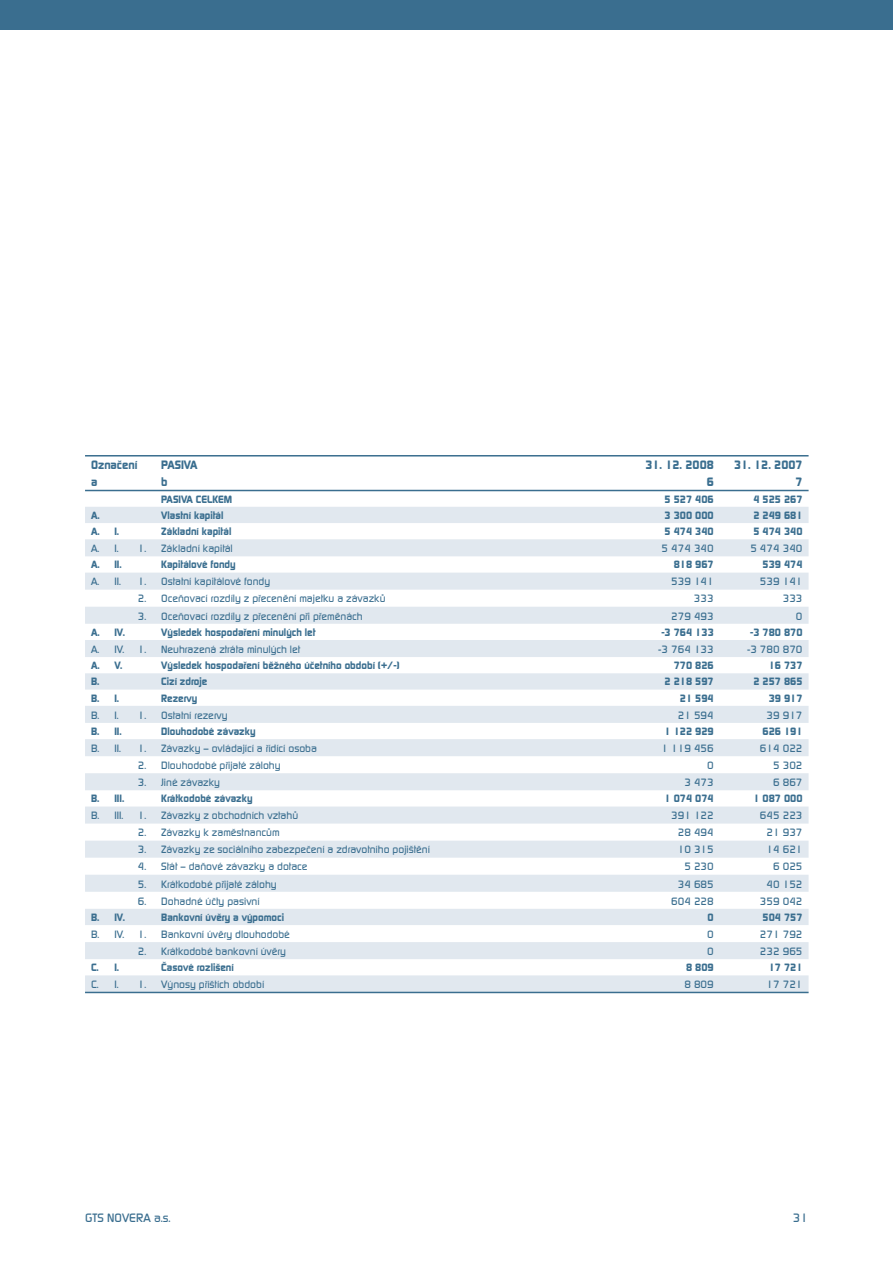
<style>
.page{position:relative;width:893px;height:1263px;background:#fff}
.page>*{position:absolute;margin:0;border:0;box-sizing:border-box;transform-origin:0 0}
.t1{font:800 12px "Modaerne CE";color:#3a6e8f}
.t2{font:12px "Modaerne CE";color:#3a6e8f}
.t3{font:10.5px "Modaerne CE";color:#3a6e8f}
.t4{font:800 10.5px "Modaerne CE";color:#3a6e8f}
</style>
<div class="page">
<div style="left:0;top:0;width:893px;height:30px;background:#3a6e8f"></div>
<svg style="left:85px;top:507px;width:724px;height:452px;fill:#e5ebf1"></svg>
<svg style="left:85px;top:975px;width:724px;height:17px"></svg>
<hr style="left:85px;top:490px;width:724px;height:1px;background:#3a6e8f">
<hr style="left:85px;top:992px;width:724px;height:1px;background:#3a6e8f">
<hr style="left:85px;top:455px;width:724px;height:1px;background:#3a6e8f">
<p class="t1" style="left:91px;top:460px;width:48px">Označení</p>
<p class="t1" style="left:161px;top:460px;width:38px">PASIVA</p>
<p class="t1" style="left:645px;top:460px;width:70px">31. 12. 2008</p>
<p class="t1" style="left:734px;top:460px;width:70px">31. 12. 2007</p>
<p class="t1" style="left:91px;top:477px;width:8px">a</p>
<p class="t1" style="left:161px;top:477px;width:8px">b</p>
<p class="t1" style="left:707px;top:477px;width:9px">6</p>
<p class="t1" style="left:795px;top:477px;width:9px">7</p>
<p class="t4" style="left:161px;top:495px;width:73px">PASIVA CELKEM</p>
<p class="t4" style="left:665px;top:495px;width:51px">5 527 406</p>
<p class="t4" style="left:753px;top:495px;width:51px">4 525 267</p>
<p class="t4" style="left:91px;top:511px;width:10px">A.</p>
<p class="t4" style="left:161px;top:511px;width:64px">Vlastní kapitál</p>
<p class="t4" style="left:665px;top:511px;width:51px">3 300 000</p>
<p class="t4" style="left:753px;top:511px;width:51px">2 249 681</p>
<p class="t4" style="left:91px;top:527px;width:30px">A. I.</p>
<p class="t4" style="left:161px;top:527px;width:72px">Základní kapitál</p>
<p class="t4" style="left:665px;top:527px;width:51px">5 474 340</p>
<p class="t4" style="left:753px;top:527px;width:51px">5 474 340</p>
<p class="t3" style="left:91px;top:545px;width:29px">A. I.</p>
<p class="t3" style="left:138px;top:545px;width:97px">1. Základní kapitál</p>
<p class="t3" style="left:662px;top:545px;width:54px">5 474 340</p>
<p class="t3" style="left:750px;top:545px;width:54px">5 474 340</p>
<p class="t4" style="left:91px;top:561px;width:32px">A. II.</p>
<p class="t4" style="left:161px;top:561px;width:76px">Kapitálové fondy</p>
<p class="t4" style="left:674px;top:561px;width:42px">818 967</p>
<p class="t4" style="left:762px;top:561px;width:42px">539 474</p>
<p class="t3" style="left:91px;top:578px;width:31px">A. II.</p>
<p class="t3" style="left:138px;top:578px;width:134px">1. Ostatní kapitálové fondy</p>
<p class="t3" style="left:671px;top:578px;width:44px">539 141</p>
<p class="t3" style="left:760px;top:578px;width:44px">539 141</p>
<p class="t3" style="left:138px;top:595px;width:249px">2. Oceňovací rozdíly z přecenění majetku a závazků</p>
<p class="t3" style="left:694px;top:595px;width:21px">333</p>
<p class="t3" style="left:783px;top:595px;width:21px">333</p>
<p class="t3" style="left:138px;top:612px;width:226px">3. Oceňovací rozdíly z přecenění při přeměnách</p>
<p class="t3" style="left:671px;top:612px;width:44px">279 493</p>
<p class="t3" style="left:796px;top:612px;width:8px">0</p>
<p class="t4" style="left:91px;top:628px;width:35px">A. IV.</p>
<p class="t4" style="left:161px;top:628px;width:156px">Výsledek hospodaření minulých let</p>
<p class="t4" style="left:661px;top:628px;width:54px">-3 764 133</p>
<p class="t4" style="left:750px;top:628px;width:54px">-3 780 870</p>
<p class="t3" style="left:91px;top:645px;width:35px">A. IV.</p>
<p class="t3" style="left:138px;top:645px;width:164px">1. Neuhrazená ztráta minulých let</p>
<p class="t3" style="left:658px;top:645px;width:57px">-3 764 133</p>
<p class="t3" style="left:747px;top:645px;width:57px">-3 780 870</p>
<p class="t4" style="left:91px;top:661px;width:33px">A. V.</p>
<p class="t4" style="left:161px;top:661px;width:240px">Výsledek hospodaření běžného účetního období (+/-)</p>
<p class="t4" style="left:674px;top:661px;width:42px">770 826</p>
<p class="t4" style="left:769px;top:661px;width:35px">16 737</p>
<p class="t4" style="left:91px;top:678px;width:10px">B.</p>
<p class="t4" style="left:161px;top:678px;width:48px">Cizí zdroje</p>
<p class="t4" style="left:665px;top:678px;width:51px">2 218 597</p>
<p class="t4" style="left:753px;top:678px;width:51px">2 257 865</p>
<p class="t4" style="left:91px;top:694px;width:30px">B. I.</p>
<p class="t4" style="left:161px;top:694px;width:38px">Rezervy</p>
<p class="t4" style="left:680px;top:694px;width:35px">21 594</p>
<p class="t4" style="left:769px;top:694px;width:35px">39 917</p>
<p class="t3" style="left:91px;top:711px;width:29px">B. I.</p>
<p class="t3" style="left:138px;top:711px;width:91px">1. Ostatní rezervy</p>
<p class="t3" style="left:678px;top:711px;width:38px">21 594</p>
<p class="t3" style="left:766px;top:711px;width:38px">39 917</p>
<p class="t4" style="left:91px;top:727px;width:32px">B. II.</p>
<p class="t4" style="left:161px;top:727px;width:96px">Dlouhodobé závazky</p>
<p class="t4" style="left:665px;top:727px;width:51px">1 122 929</p>
<p class="t4" style="left:762px;top:727px;width:42px">626 191</p>
<p class="t3" style="left:91px;top:744px;width:31px">B. II.</p>
<p class="t3" style="left:138px;top:744px;width:181px">1. Závazky – ovládající a řídící osoba</p>
<p class="t3" style="left:662px;top:744px;width:54px">1 119 456</p>
<p class="t3" style="left:760px;top:744px;width:44px">614 022</p>
<p class="t3" style="left:138px;top:761px;width:144px">2. Dlouhodobé přijaté zálohy</p>
<p class="t3" style="left:707px;top:761px;width:8px">0</p>
<p class="t3" style="left:773px;top:761px;width:31px">5 302</p>
<p class="t3" style="left:138px;top:779px;width:84px">3. Jiné závazky</p>
<p class="t3" style="left:684px;top:779px;width:31px">3 473</p>
<p class="t3" style="left:773px;top:779px;width:31px">6 867</p>
<p class="t4" style="left:91px;top:795px;width:35px">B. III.</p>
<p class="t4" style="left:161px;top:795px;width:93px">Krátkodobé závazky</p>
<p class="t4" style="left:665px;top:795px;width:51px">1 074 074</p>
<p class="t4" style="left:753px;top:795px;width:51px">1 087 000</p>
<p class="t3" style="left:91px;top:812px;width:34px">B. III.</p>
<p class="t3" style="left:138px;top:812px;width:162px">1. Závazky z obchodních vztahů</p>
<p class="t3" style="left:671px;top:812px;width:44px">391 122</p>
<p class="t3" style="left:760px;top:812px;width:44px">645 223</p>
<p class="t3" style="left:138px;top:829px;width:143px">2. Závazky k zaměstnancům</p>
<p class="t3" style="left:678px;top:829px;width:38px">28 494</p>
<p class="t3" style="left:766px;top:829px;width:38px">21 937</p>
<p class="t3" style="left:138px;top:846px;width:294px">3. Závazky ze sociálního zabezpečení a zdravotního pojištění</p>
<p class="t3" style="left:678px;top:846px;width:38px">10 315</p>
<p class="t3" style="left:766px;top:846px;width:38px">14 621</p>
<p class="t3" style="left:138px;top:863px;width:171px">4. Stát – daňové závazky a dotace</p>
<p class="t3" style="left:684px;top:863px;width:31px">5 230</p>
<p class="t3" style="left:773px;top:863px;width:31px">6 025</p>
<p class="t3" style="left:138px;top:880px;width:140px">5. Krátkodobé přijaté zálohy</p>
<p class="t3" style="left:678px;top:880px;width:38px">34 685</p>
<p class="t3" style="left:766px;top:880px;width:38px">40 152</p>
<p class="t3" style="left:138px;top:897px;width:123px">6. Dohadné účty pasivní</p>
<p class="t3" style="left:671px;top:897px;width:44px">604 228</p>
<p class="t3" style="left:760px;top:897px;width:44px">359 042</p>
<p class="t4" style="left:91px;top:913px;width:35px">B. IV.</p>
<p class="t4" style="left:161px;top:913px;width:124px">Bankovní úvěry a výpomoci</p>
<p class="t4" style="left:708px;top:913px;width:8px">0</p>
<p class="t4" style="left:762px;top:913px;width:42px">504 757</p>
<p class="t3" style="left:91px;top:930px;width:35px">B. IV.</p>
<p class="t3" style="left:138px;top:930px;width:154px">1. Bankovní úvěry dlouhodobé</p>
<p class="t3" style="left:707px;top:930px;width:8px">0</p>
<p class="t3" style="left:760px;top:930px;width:44px">271 792</p>
<p class="t3" style="left:138px;top:947px;width:150px">2. Krátkodobé bankovní úvěry</p>
<p class="t3" style="left:707px;top:947px;width:8px">0</p>
<p class="t3" style="left:760px;top:947px;width:44px">232 965</p>
<p class="t4" style="left:91px;top:963px;width:30px">C. I.</p>
<p class="t4" style="left:161px;top:963px;width:74px">Časové rozlišení</p>
<p class="t4" style="left:686px;top:963px;width:29px">8 809</p>
<p class="t4" style="left:769px;top:963px;width:35px">17 721</p>
<p class="t3" style="left:91px;top:981px;width:29px">C. I.</p>
<p class="t3" style="left:138px;top:981px;width:128px">1. Výnosy příštích období</p>
<p class="t3" style="left:684px;top:981px;width:31px">8 809</p>
<p class="t3" style="left:766px;top:981px;width:38px">17 721</p>
<p class="t2" style="left:85px;top:1213px;width:87px">GTS NOVERA a.s.</p>
<p class="t2" style="left:793px;top:1213px;width:17px">31</p>
</div>
